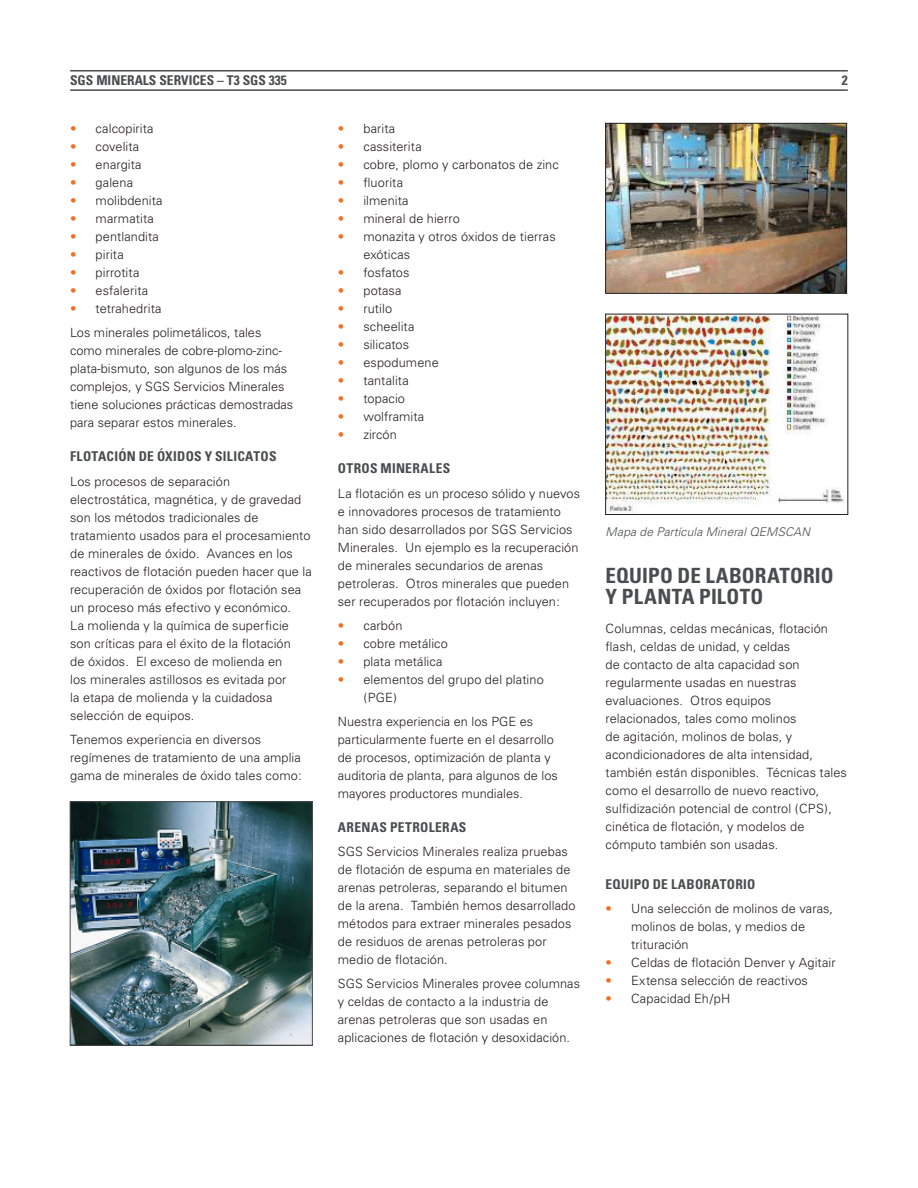
<style>
.page{position:relative;width:918px;height:1188px;background:#fff}
.page>*{position:absolute;margin:0;border:0;box-sizing:border-box;transform-origin:0 0}
.HEADLINES{font:700 condensed 21px/21px "Univers";letter-spacing:.01em;color:#4b4c4d}
.SUBHEADINGS{font:700 condensed 13.5px "Univers";letter-spacing:.02em;color:#4b4c4d}
.sub_up{font:700 condensed 13.5px "Univers";color:#4b4c4d}
.BODY_TEXT{font:300 12.75px/18px "Univers";letter-spacing:.005em;color:#231f20}
.bullet_jhun{font:300 12.75px/18px "Univers";letter-spacing:.005em;color:#231f20}
.Paragraph_after_bull{font:300 12.75px/18px "Univers";color:#231f20}
.CAPTIONS{font:italic 300 12px "Univers";letter-spacing:.01em;color:#4b4c4d}
.s1{color:#f36e21}
</style>
<div class="page">
<hr style="left:70px;top:70px;width:778px;height:2px;background:#4b4c4d">
<hr style="left:70px;top:89px;width:778px;height:2px;background:#4b4c4d">
<img style="left:72px;top:803px;width:239px;height:241px">
<div style="left:70px;top:801px;width:243px;height:245px;border:1px solid #4b4c4d"></div>
<img style="left:607px;top:125px;width:238px;height:167px">
<div style="left:605px;top:123px;width:242px;height:171px;border:1px solid #231f20"></div>
<img style="left:607px;top:316px;width:237px;height:197px">
<div style="left:605px;top:314px;width:243px;height:201px;border:1px solid #231f20"></div>
<p class="sub_up" style="left:70px;top:72px;width:218px">SGS MINERALS SERVICES – T3 SGS 335</p>
<p class="sub_up" style="left:842px;top:72px;width:7px">2</p>
<p class="bullet_jhun" style="left:70px;top:120px;width:85px"><span class="s1">•</span> calcopirita</p>
<p class="bullet_jhun" style="left:70px;top:138px;width:71px"><span class="s1">•</span> covelita</p>
<p class="bullet_jhun" style="left:70px;top:156px;width:73px"><span class="s1">•</span> enargita</p>
<p class="bullet_jhun" style="left:70px;top:174px;width:64px"><span class="s1">•</span> galena</p>
<p class="bullet_jhun" style="left:70px;top:192px;width:94px"><span class="s1">•</span> molibdenita</p>
<p class="bullet_jhun" style="left:70px;top:210px;width:85px"><span class="s1">•</span> marmatita</p>
<p class="bullet_jhun" style="left:70px;top:228px;width:90px"><span class="s1">•</span> pentlandita</p>
<p class="bullet_jhun" style="left:70px;top:246px;width:55px"><span class="s1">•</span> pirita</p>
<p class="bullet_jhun" style="left:70px;top:264px;width:71px"><span class="s1">•</span> pirrotita</p>
<p class="bullet_jhun" style="left:70px;top:282px;width:80px"><span class="s1">•</span> esfalerita</p>
<p class="bullet_jhun" style="left:70px;top:300px;width:93px"><span class="s1">•</span> tetrahedrita</p>
<p class="Paragraph_after_bull" style="left:70px;top:324px;width:225px">Los minerales polimetálicos, tales como minerales de cobre-plomo-zinc&shy;plata-bismuto, son algunos de los más complejos, y SGS Servicios Minerales tiene soluciones prácticas demostradas para separar estos minerales.</p>
<p class="SUBHEADINGS" style="left:70px;top:448px;width:208px">FLOTACIÓN DE ÓXIDOS Y SILICATOS</p>
<p class="BODY_TEXT" style="left:70px;top:472px;width:243px">Los procesos de separación electrostática, magnética, y de gravedad son los métodos tradicionales de tratamiento usados para el procesamiento de minerales de óxido. Avances en los reactivos de flotación pueden hacer que la recuperación de óxidos por flotación sea un proceso más efectivo y económico.<br>La molienda y la química de superficie son críticas para el éxito de la flotación<br>de óxidos. El exceso de molienda en<br>los minerales astillosos es evitada por<br>la etapa de molienda y la cuidadosa selección de equipos.</p>
<p class="BODY_TEXT" style="left:70px;top:730px;width:233px">Tenemos experiencia en diversos regímenes de tratamiento de una amplia gama de minerales de óxido tales como:</p>
<p class="bullet_jhun" style="left:338px;top:120px;width:59px"><span class="s1">•</span> barita</p>
<p class="bullet_jhun" style="left:338px;top:138px;width:85px"><span class="s1">•</span> cassiterita</p>
<p class="bullet_jhun" style="left:338px;top:156px;width:223px"><span class="s1">•</span> cobre, plomo y carbonatos de zinc</p>
<p class="bullet_jhun" style="left:338px;top:174px;width:67px"><span class="s1">•</span> fluorita</p>
<p class="bullet_jhun" style="left:338px;top:192px;width:72px"><span class="s1">•</span> ilmenita</p>
<p class="bullet_jhun" style="left:338px;top:210px;width:123px"><span class="s1">•</span> mineral de hierro</p>
<p class="bullet_jhun" style="left:363px;top:228px;width:194px;text-indent:-26px"><span class="s1">•</span> monazita y otros óxidos de tierras exóticas</p>
<p class="bullet_jhun" style="left:338px;top:264px;width:73px"><span class="s1">•</span> fosfatos</p>
<p class="bullet_jhun" style="left:338px;top:282px;width:65px"><span class="s1">•</span> potasa</p>
<p class="bullet_jhun" style="left:338px;top:300px;width:56px"><span class="s1">•</span> rutilo</p>
<p class="bullet_jhun" style="left:338px;top:318px;width:78px"><span class="s1">•</span> scheelita</p>
<p class="bullet_jhun" style="left:338px;top:336px;width:73px"><span class="s1">•</span> silicatos</p>
<p class="bullet_jhun" style="left:338px;top:354px;width:102px"><span class="s1">•</span> espodumene</p>
<p class="bullet_jhun" style="left:338px;top:372px;width:72px"><span class="s1">•</span> tantalita</p>
<p class="bullet_jhun" style="left:338px;top:390px;width:69px"><span class="s1">•</span> topacio</p>
<p class="bullet_jhun" style="left:338px;top:408px;width:88px"><span class="s1">•</span> wolframita</p>
<p class="bullet_jhun" style="left:338px;top:426px;width:61px"><span class="s1">•</span> zircón</p>
<p class="SUBHEADINGS" style="left:338px;top:460px;width:114px">OTROS MINERALES</p>
<p class="BODY_TEXT" style="left:338px;top:484px;width:244px">La flotación es un proceso sólido y nuevos e innovadores procesos de tratamiento han sido desarrollados por SGS Servicios Minerales. Un ejemplo es la recuperación de minerales secundarios de arenas petroleras. Otros minerales que pueden ser recuperados por flotación incluyen:</p>
<p class="bullet_jhun" style="left:338px;top:616px;width:66px"><span class="s1">•</span> carbón</p>
<p class="bullet_jhun" style="left:338px;top:634px;width:112px"><span class="s1">•</span> cobre metálico</p>
<p class="bullet_jhun" style="left:338px;top:652px;width:106px"><span class="s1">•</span> plata metálica</p>
<p class="bullet_jhun" style="left:363px;top:670px;width:182px;text-indent:-26px"><span class="s1">•</span> elementos del grupo del platino (PGE)</p>
<p class="Paragraph_after_bull" style="left:338px;top:712px;width:221px">Nuestra experiencia en los PGE es particularmente fuerte en el desarrollo de procesos, optimización de planta y auditoria de planta, para algunos de los mayores productores mundiales.</p>
<p class="SUBHEADINGS" style="left:338px;top:819px;width:130px">ARENAS PETROLERAS</p>
<p class="BODY_TEXT" style="left:338px;top:843px;width:239px">SGS Servicios Minerales realiza pruebas de flotación de espuma en materiales de arenas petroleras, separando el bitumen de la arena. También hemos desarrollado métodos para extraer minerales pesados de residuos de arenas petroleras por medio de flotación.</p>
<p class="BODY_TEXT" style="left:338px;top:975px;width:244px">SGS Servicios Minerales provee columnas y celdas de contacto a la industria de arenas petroleras que son usadas en aplicaciones de flotación y desoxidación.</p>
<p class="CAPTIONS" style="left:606px;top:524px;width:206px">Mapa de Partícula Mineral QEMSCAN</p>
<p class="HEADLINES" style="left:606px;top:565px;width:230px">EQUIPO DE LABORATORIO<br>Y PLANTA PILOTO</p>
<p class="BODY_TEXT" style="left:606px;top:619px;width:243px">Columnas, celdas mecánicas, flotación flash, celdas de unidad, y celdas<br>de contacto de alta capacidad son regularmente usadas en nuestras evaluaciones. Otros equipos relacionados, tales como molinos<br>de agitación, molinos de bolas, y acondicionadores de alta intensidad, también están disponibles. Técnicas tales como el desarrollo de nuevo reactivo, sulfidización potencial de control (CPS), cinética de flotación, y modelos de cómputo también son usadas.</p>
<p class="SUBHEADINGS" style="left:606px;top:876px;width:151px">EQUIPO DE LABORATORIO</p>
<p class="bullet_jhun" style="left:631px;top:900px;width:204px;text-indent:-26px"><span class="s1">•</span> Una selección de molinos de varas, molinos de bolas, y medios de trituración</p>
<p class="bullet_jhun" style="left:606px;top:954px;width:232px"><span class="s1">•</span> Celdas de flotación Denver y Agitair</p>
<p class="bullet_jhun" style="left:606px;top:972px;width:204px"><span class="s1">•</span> Extensa selección de reactivos</p>
<p class="bullet_jhun" style="left:606px;top:990px;width:126px"><span class="s1">•</span> Capacidad Eh/pH</p>
</div>
